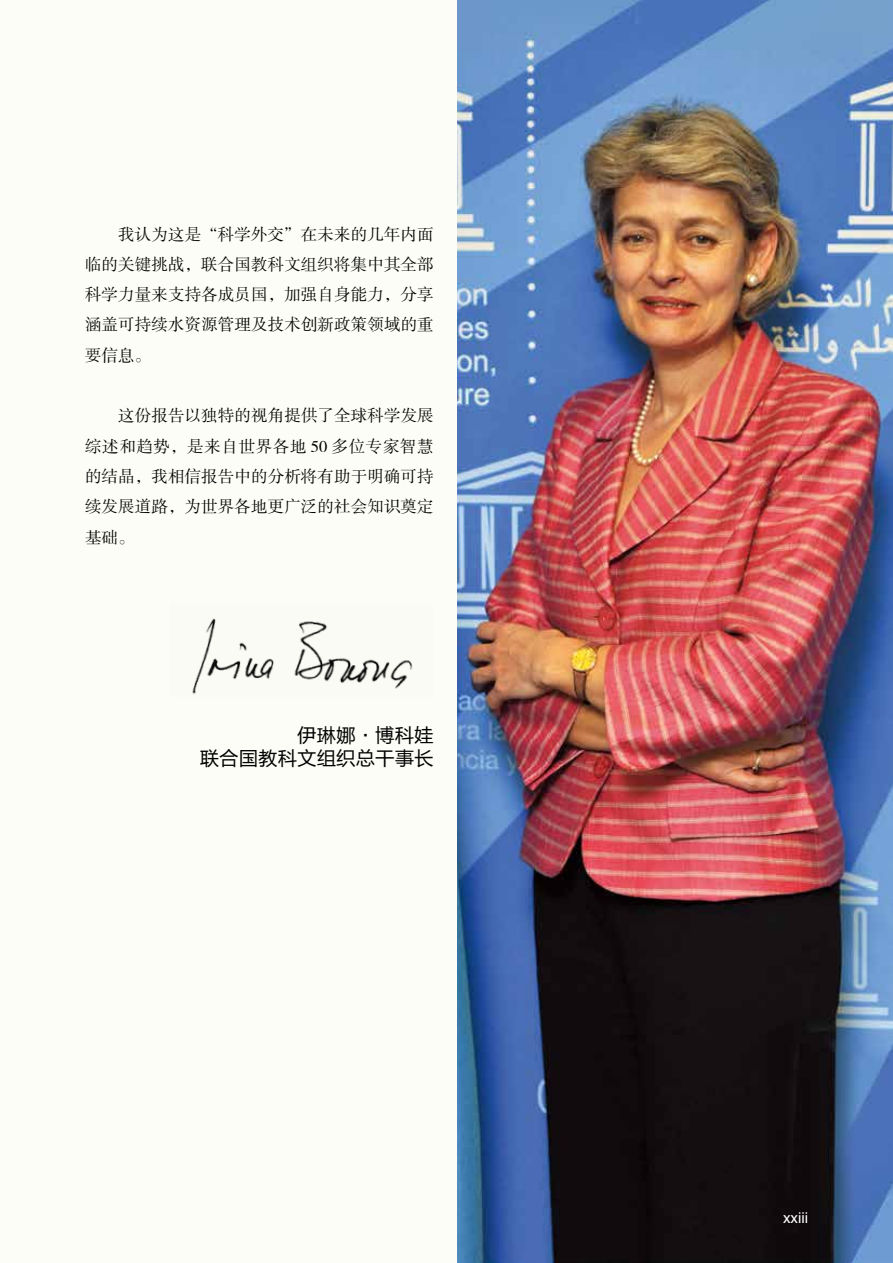
<style>
.page{position:relative;width:893px;height:1263px;background:#fdfdf7}
.page>*{position:absolute;margin:0;border:0;box-sizing:border-box;transform-origin:0 0}
.t1{font:19.5px/23.4px "FZLTHK GBK1 0";color:#000;text-align:right}
.t2{font:16.5px/30.3px "FZSSK GBK1 0";letter-spacing:.005em;color:#000;text-align:justify}
.t3{font:15px "FZHTK GBK1 0";color:#fff}
</style>
<div class="page">
<img style="left:192px;top:618px;width:221px;height:76px">
<img style="left:458px;top:0;width:435px;height:1263px">
<p class="t2" style="left:85px;top:220px;width:350px;text-indent:33px">我认为这是“科学外交”在未来的几年内面临的关键挑战，联合国教科文组织将集中其全部科学力量来支持各成员国，加强自身能力，分享涵盖可持续水资源管理及技术创新政策领域的重要信息。</p>
<p class="t2" style="left:85px;top:401px;width:350px;text-indent:33px">这份报告以独特的视角提供了全球科学发展综述和趋势，是来自世界各地 50 多位专家智慧的结晶，我相信报告中的分析将有助于明确可持续发展道路，为世界各地更广泛的社会知识奠定基础。</p>
<p class="t1" style="left:200px;top:724px;width:236px">伊琳娜·博科娃<br>联合国教科文组织总干事长</p>
<p class="t3" style="left:783px;top:1209px;width:26px">xxiii</p>
</div>
